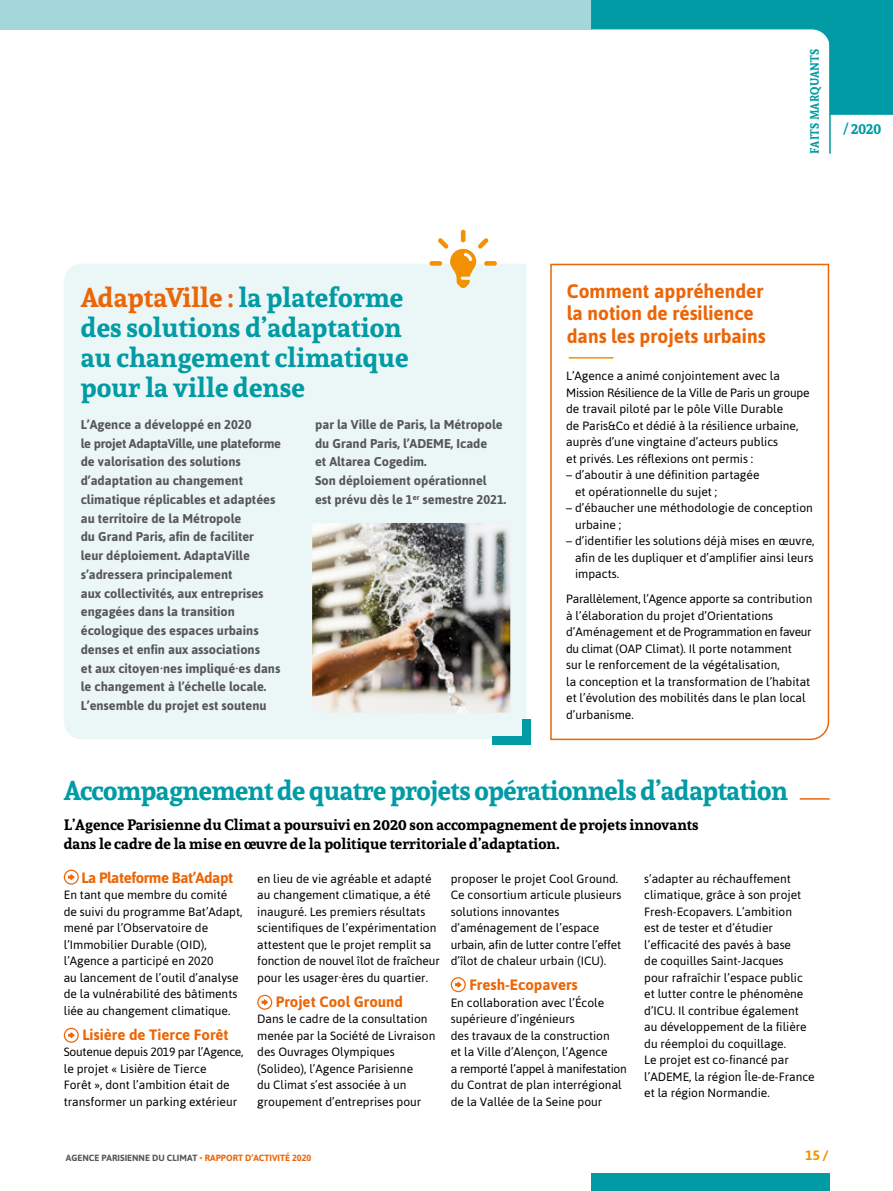
<style>
.page{position:relative;width:893px;height:1191px;background:#fff}
.page>*{position:absolute;margin:0;border:0;box-sizing:border-box;transform-origin:0 0}
.t1{font:700 27px/30px "Andada";color:#009ba4}
.t2{font:700 27px "Andada";letter-spacing:-.02em;color:#009ba4}
.t3{font:700 19.5px/22.5px "Asap";color:#ec6608}
.t4{font:700 15px/19.5px "Andada";color:#000}
.t5{font:700 15px "Asap";color:#ec6608}
.t6{font:700 15px "Asap";letter-spacing:-.03em;color:#ec6608}
.t7{font:700 15px "Andada";color:#009ba4;scale:.9 1}
.t8{font:700 13.5px "Asap";color:#f39200}
.t9{font:700 12.75px/18.8px "Asap";color:#575756}
.t10{font:12px/16.5px "Asap";color:#000}
.t11{font:700 12px "Andada";letter-spacing:.015em;color:#009ba4;scale:.9 1}
.t12{font:700 9px "Asap";color:#575756}
.s1{color:#ec6608}
.s2{color:#f39200}
</style>
<div class="page">
<div style="left:0;top:0;width:591px;height:30px;background:#a4d7dc"></div>
<svg style="left:550px;top:263px;width:280px;height:478px"></svg>
<svg style="left:591px;top:0;width:302px;height:115px"></svg>
<div style="left:591px;top:1174px;width:238px;height:17px;background:#009ba4"></div>
<hr style="left:829px;top:18px;width:2px;height:135px;background:#009ba4">
<div style="left:64px;top:264px;width:462px;height:475px;background:#ebf6f7"></div>
<div style="left:64px;top:869px;width:15px;height:15px;border:1px solid #ec6608;border-radius:50%"></div>
<svg style="left:68px;top:874px;width:7px;height:6px"></svg>
<div style="left:64px;top:1027px;width:15px;height:15px;border:1px solid #ec6608;border-radius:50%"></div>
<svg style="left:68px;top:1032px;width:7px;height:6px"></svg>
<div style="left:257px;top:994px;width:15px;height:15px;border:1px solid #ec6608;border-radius:50%"></div>
<svg style="left:262px;top:999px;width:6px;height:6px"></svg>
<div style="left:451px;top:977px;width:15px;height:15px;border:1px solid #ec6608;border-radius:50%"></div>
<svg style="left:455px;top:981px;width:7px;height:6px"></svg>
<div style="left:492px;top:735px;width:38px;height:9px;background:#009ba4"></div>
<div style="left:522px;top:719px;width:9px;height:25px;background:#009ba4"></div>
<img style="left:312px;top:523px;width:198px;height:189px">
<hr style="left:569px;top:357px;width:44px;height:1px;background:#f39200">
<svg style="left:800px;top:798px;width:29px;height:1px"></svg>
<hr style="left:461px;top:230px;width:4px;height:12px;background:#f39200;border-radius:2px">
<div style="left:429px;top:261px;width:13px;height:5px;background:#f39200;border-radius:2px"></div>
<div style="left:484px;top:261px;width:13px;height:5px;background:#f39200;border-radius:2px"></div>
<svg style="left:438px;top:238px;width:50px;height:50px"></svg>
<p class="t11" style="left:806px;top:154px;width:118px;rotate:-90deg">FAITS MARQUANTS</p>
<p class="t7" style="left:843px;top:119px;width:44px">/ 2020</p>
<p class="t1" style="left:81px;top:281px;width:329px"><span class="s1">AdaptaVille :</span> la plateforme des solutions d’adaptation au changement climatique pour la ville dense</p>
<p class="t9" style="left:81px;top:415px;width:202px">L’Agence a développé en 2020<br>le projet AdaptaVille, une plateforme de valorisation des solutions d’adaptation au changement climatique réplicables et adaptées au territoire de la Métropole<br>du Grand Paris, afin de faciliter<br>leur déploiement. AdaptaVille s’adressera principalement<br>aux collectivités, aux entreprises engagées dans la transition écologique des espaces urbains denses et enfin aux associations<br>et aux citoyen·nes impliqué·es dans le changement à l’échelle locale.<br>L’ensemble du projet est soutenu</p>
<p class="t9" style="left:315px;top:415px;width:193px">par la Ville de Paris, la Métropole du Grand Paris, l’ADEME, Icade<br>et Altarea Cogedim.<br>Son déploiement opérationnel<br>est prévu dès le 1<sup>er</sup> semestre 2021.</p>
<p class="t3" style="left:567px;top:279px;width:200px">Comment appréhender la notion de résilience dans les projets urbains</p>
<p class="t10" style="left:566px;top:367px;width:245px">L’Agence a animé conjointement avec la Mission Résilience de la Ville de Paris un groupe de travail piloté par le pôle Ville Durable<br>de Paris&amp;Co et dédié à la résilience urbaine, auprès d’une vingtaine d’acteurs publics<br>et privés. Les réflexions ont permis :</p>
<p class="t10" style="left:575px;top:466px;width:186px;text-indent:-9px">– d’aboutir à une définition partagée et opérationnelle du sujet ;</p>
<p class="t10" style="left:575px;top:499px;width:239px;text-indent:-9px">– d’ébaucher une méthodologie de conception urbaine ;</p>
<p class="t10" style="left:575px;top:532px;width:241px;text-align:justify;text-indent:-9px">– d’identifier les solutions déjà mises en œuvre, afin de les dupliquer et d’amplifier ainsi leurs impacts.</p>
<p class="t10" style="left:566px;top:591px;width:248px">Parallèlement, l’Agence apporte sa contribution à l’élaboration du projet d’Orientations d’Aménagement et de Programmation en faveur du climat (OAP Climat). Il porte notamment<br>sur le renforcement de la végétalisation,<br>la conception et la transformation de l’habitat et l’évolution des mobilités dans le plan local d’urbanisme.</p>
<p class="t2" style="left:64px;top:772px;width:725px">Accompagnement de quatre projets opérationnels d’adaptation</p>
<p class="t4" style="left:64px;top:814px;width:636px">L’Agence Parisienne du Climat a poursuivi en 2020 son accompagnement de projets innovants dans le cadre de la mise en œuvre de la politique territoriale d’adaptation.</p>
<p class="t6" style="left:81px;top:868px;width:153px">La Plateforme Bat’Adapt</p>
<p class="t10" style="left:64px;top:886px;width:180px">En tant que membre du comité de suivi du programme Bat’Adapt, mené par l’Observatoire de l’Immobilier Durable (OID), l’Agence a participé en 2020<br>au lancement de l’outil d’analyse de la vulnérabilité des bâtiments liée au changement climatique.</p>
<p class="t5" style="left:82px;top:1025px;width:148px">Lisière de Tierce Forêt</p>
<p class="t10" style="left:64px;top:1043px;width:181px">Soutenue depuis 2019 par l’Agence, le projet « Lisière de Tierce<br>Forêt », dont l’ambition était de transformer un parking extérieur</p>
<p class="t10" style="left:644px;top:870px;width:172px">s’adapter au réchauffement climatique, grâce à son projet<br>Fresh-Ecopavers. L’ambition<br>est de tester et d’étudier l’efficacité des pavés à base<br>de coquilles Saint-Jacques<br>pour rafraîchir l’espace public et lutter contre le phénomène d’ICU. Il contribue également au développement de la filière du réemploi du coquillage.<br>Le projet est co-financé par l’ADEME, la région Île-de-France et la région Normandie.</p>
<p class="t10" style="left:257px;top:870px;width:184px">en lieu de vie agréable et adapté au changement climatique, a été inauguré. Les premiers résultats scientifiques de l’expérimentation attestent que le projet remplit sa fonction de nouvel îlot de fraîcheur pour les usager·ères du quartier.</p>
<p class="t5" style="left:276px;top:992px;width:129px">Projet Cool Ground</p>
<p class="t10" style="left:257px;top:1010px;width:180px">Dans le cadre de la consultation menée par la Société de Livraison des Ouvrages Olympiques (Solideo), l’Agence Parisienne<br>du Climat s’est associée à un groupement d’entreprises pour</p>
<p class="t10" style="left:451px;top:870px;width:172px">proposer le projet Cool Ground.<br>Ce consortium articule plusieurs solutions innovantes d’aménagement de l’espace urbain, afin de lutter contre l’effet d’îlot de chaleur urbain (ICU).</p>
<p class="t5" style="left:469px;top:976px;width:110px">Fresh-Ecopavers</p>
<p class="t10" style="left:451px;top:994px;width:178px">En collaboration avec l’École supérieure d’ingénieurs<br>des travaux de la construction<br>et la Ville d’Alençon, l’Agence<br>a remporté l’appel à manifestation du Contrat de plan interrégional de la Vallée de la Seine pour</p>
<p class="t12" style="left:66px;top:1152px;width:247px">AGENCE PARISIENNE DU CLIMAT <span class="s2">•</span> <span class="s1">RAPPORT D’ACTIVITÉ 2020</span></p>
<p class="t8" style="left:805px;top:1147px;width:24px">15 /</p>
</div>
